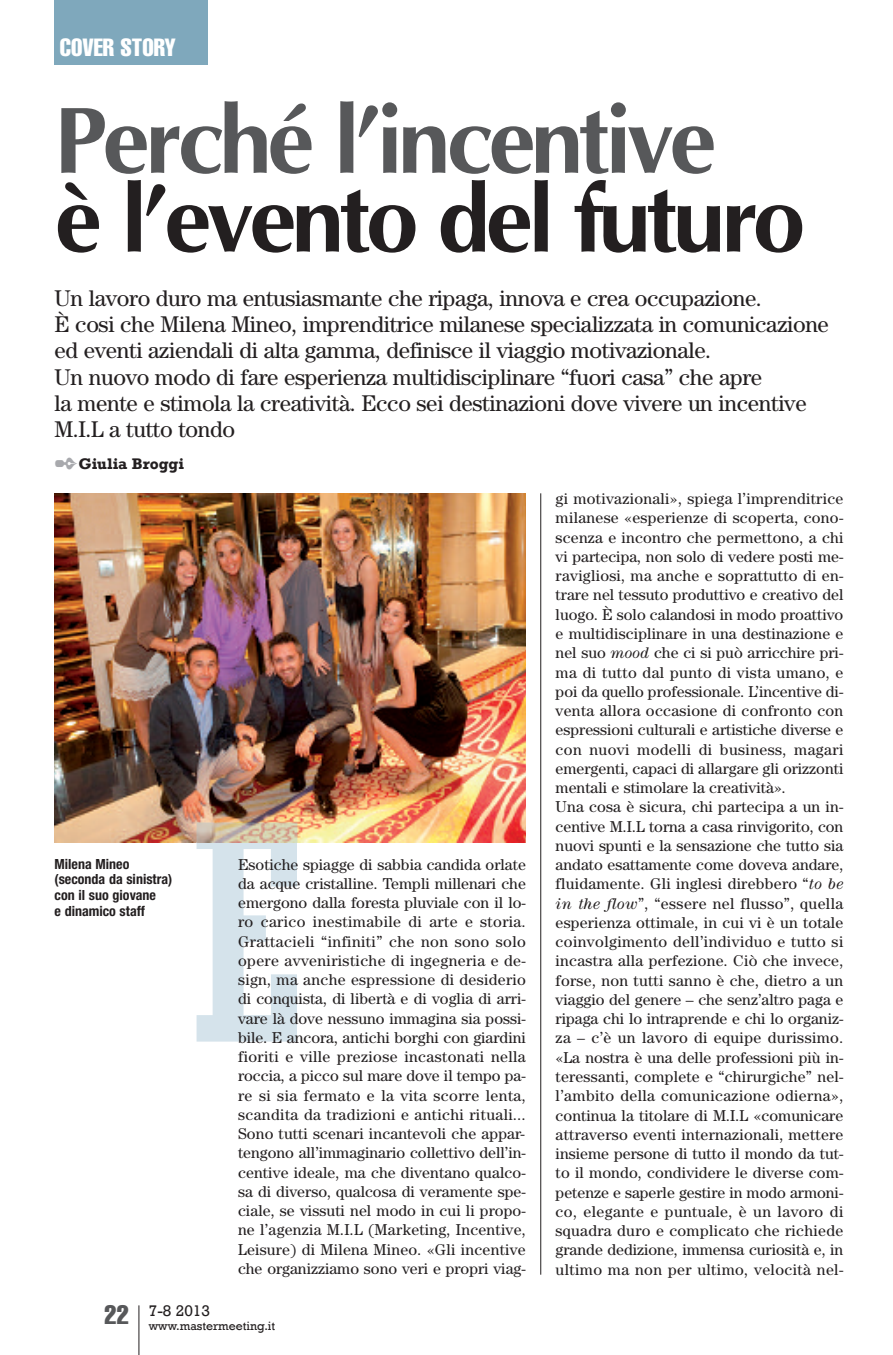
<style>
.page{position:relative;width:893px;height:1355px;background:#fff}
.page>*{position:absolute;margin:0;border:0;box-sizing:border-box;transform-origin:0 0}
.t1{font:700 94.5px "Optima";letter-spacing:-.05em;color:#231f20}
.t2{font:700 94.5px "Optima";letter-spacing:-.05em;color:#57585a}
.t3{font:extra-condensed 24.5px "Helvetica";color:#fff}
.t4{font:22.75px/26.2px "Century";letter-spacing:-.015em;color:#231f20}
.t5{font:15.75px/19.2px "Century";letter-spacing:.01em;color:#231f20}
.t6{font:700 15.75px "Rockwell";color:#231f20}
.t7{font:15.75px "Rockwell";color:#231f20}
.t8{font:700 condensed 14px/15.8px "Helvetica Neue";color:#231f20}
.t9{font:12.25px "Rockwell";color:#231f20}
.s1{color:#a8a9ad}
.s2{font-style:italic}
</style>
<div class="page">
<hr style="left:138px;top:1305px;width:1px;height:49px;background:#231f20">
<div style="left:55px;top:0;width:153px;height:64px;background:#7fa8bc"></div>
<hr style="left:540px;top:493px;width:1px;height:781px;background:#231f20">
<img style="left:55px;top:493px;width:471px;height:349px">
<svg style="left:197px;top:842px;width:100px;height:199px"></svg>
<img style="left:197px;top:822px;width:100px;height:20px">
<h2 class="t3" style="left:60px;top:39px;width:118px">COVER STORY</h2>
<h1 class="t2" style="left:55px;top:85px;width:663px">Perché l’incentive</h1>
<h1 class="t1" style="left:55px;top:163px;width:752px">è l’evento del futuro</h1>
<p class="t4" style="left:55px;top:287px;width:776px">Un lavoro duro ma entusiasmante che ripaga, innova e crea occupazione.<br>È cosi che Milena Mineo, imprenditrice milanese specializzata in comunicazione ed eventi aziendali di alta gamma, definisce il viaggio motivazionale.<br>Un nuovo modo di fare esperienza multidisciplinare “fuori casa” che apre<br>la mente e stimola la creatività. Ecco sei destinazioni dove vivere un incentive M.I.L a tutto tondo</p>
<p class="t6" style="left:55px;top:454px;width:131px"><span class="s1">✒</span>Giulia Broggi</p>
<p class="t5" style="left:556px;top:490px;width:289px">gi motivazionali», spiega l’imprenditrice milanese «esperienze di scoperta, cono&shy;scenza e incontro che permettono, a chi vi partecipa, non solo di vedere posti me&shy;ravigliosi, ma anche e soprattutto di en&shy;trare nel tessuto produttivo e creativo del luogo. È solo calandosi in modo proattivo e multidisciplinare in una destinazione e nel suo <span class="s2">mood</span> che ci si può arricchire pri&shy;ma di tutto dal punto di vista umano, e poi da quello professionale. L’incentive di&shy;venta allora occasione di confronto con espressioni culturali e artistiche diverse e con nuovi modelli di business, magari emergenti, capaci di allargare gli orizzonti mentali e stimolare la creatività».<br>Una cosa è sicura, chi partecipa a un in&shy;centive M.I.L torna a casa rinvigorito, con nuovi spunti e la sensazione che tutto sia andato esattamente come doveva andare, fluidamente. Gli inglesi direbbero “<span class="s2">to be in the flow</span>”, “essere nel flusso”, quella esperienza ottimale, in cui vi è un totale coinvolgimento dell’individuo e tutto si incastra alla perfezione. Ciò che invece, forse, non tutti sanno è che, dietro a un viaggio del genere – che senz’altro paga e ripaga chi lo intraprende e chi lo organiz&shy;za – c’è un lavoro di equipe durissimo. «La nostra è una delle professioni più in&shy;teressanti, complete e “chirurgiche” nel&shy;l’ambito della comunicazione odierna», continua la titolare di M.I.L «comunicare attraverso eventi internazionali, mettere insieme persone di tutto il mondo da tut&shy;to il mondo, condividere le diverse com&shy;petenze e saperle gestire in modo armoni&shy;co, elegante e puntuale, è un lavoro di squadra duro e complicato che richiede grande dedizione, immensa curiosità e, in ultimo ma non per ultimo, velocità nel-</p>
<p class="t8" style="left:55px;top:857px;width:119px">Milena Mineo (seconda da sinistra) con il suo giovane<br>e dinamico staff</p>
<p class="t5" style="left:238px;top:855px;width:289px;text-align:justify">Esotiche spiagge di sabbia candida orlate da acque cristalline. Templi millenari che emergono dalla foresta pluviale con il lo&shy;ro carico inestimabile di arte e storia.<br>Grattacieli “infiniti” che non sono solo opere avveniristiche di ingegneria e de&shy;sign, ma anche espressione di desiderio di conquista, di libertà e di voglia di arri&shy;vare là dove nessuno immagina sia possi&shy;bile. E ancora, antichi borghi con giardini fioriti e ville preziose incastonati nella roccia, a picco sul mare dove il tempo pa&shy;re si sia fermato e la vita scorre lenta, scandita da tradizioni e antichi rituali...<br>Sono tutti scenari incantevoli che appar&shy;tengono all’immaginario collettivo dell’in&shy;centive ideale, ma che diventano qualco&shy;sa di diverso, qualcosa di veramente spe&shy;ciale, se vissuti nel modo in cui li propo&shy;ne l’agenzia M.I.L (Marketing, Incentive, Leisure) di Milena Mineo. «Gli incentive che organizziamo sono veri e propri viag-</p>
<p class="t9" style="left:105px;top:1318px;width:172px"><sup>22</sup> www.mastermeeting.it</p>
<p class="t7" style="left:149px;top:1300px;width:63px">7-8 2013</p>
</div>
